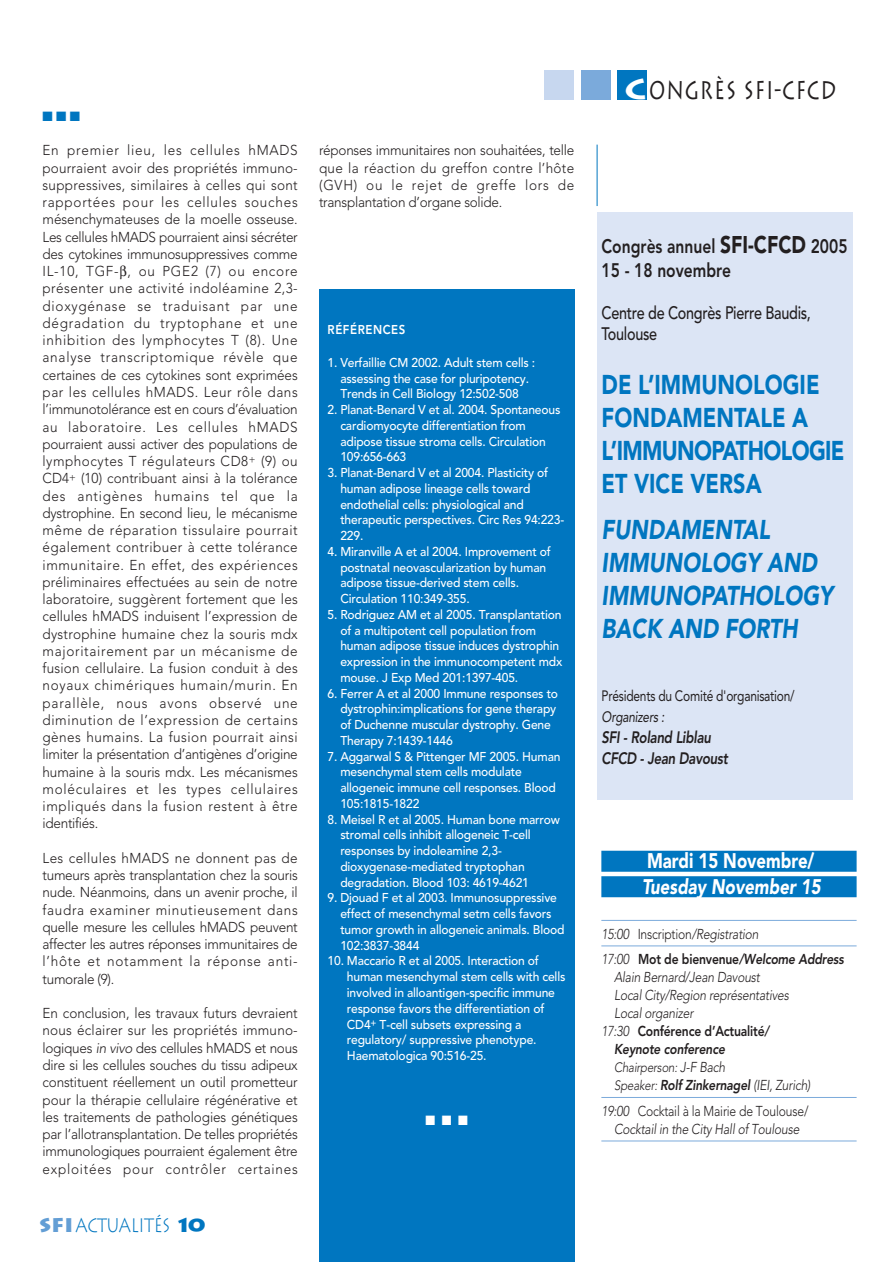
<style>
.page{position:relative;width:893px;height:1262px;background:#fff}
.page>*{position:absolute;margin:0;border:0;box-sizing:border-box;transform-origin:0 0}
.t1{font:900 27px/33px "Avenir";color:#0076c0;scale:.8 1}
.t2{font:italic 900 27px/33px "Avenir";color:#0076c0;scale:.8 1}
.t3{font:25.5px "Lithos";letter-spacing:.05em;color:#231f20;scale:.75 1}
.t4{font:italic 900 21px "Avenir";color:#fff;scale:.8 1}
.t5{font:900 21px "Avenir";color:#fff;scale:.8 1}
.t6{font:800 19.5px/24px "Avenir";color:#231f20;scale:.8 1}
.t7{font:300 19.5px "Lithos";letter-spacing:-.025em;color:#0076c0;scale:.8 1}
.t8{font:500 18px/21px "Avenir";letter-spacing:-.02em;color:#231f20;scale:.8 1}
.t9{font:italic 800 16.5px/21px "Avenir";letter-spacing:-.02em;color:#231f20;scale:.8 1}
.t10{font:15px "Avenir";letter-spacing:-.02em;color:#231f20;scale:.8 1}
.t11{font:italic 15px "Avenir";letter-spacing:-.02em;color:#231f20;scale:.8 1}
.t12{font:300 14.25px/17.2px "Avenir";letter-spacing:.045em;color:#231f20;text-align:justify;scale:.95 1}
.t13{font:italic 300 14.25px/25.5px "Avenir";letter-spacing:-.015em;color:#231f20;scale:.85 1}
.t14{font:300 14.25px/25.5px "Avenir";letter-spacing:-.015em;color:#231f20;text-align:right;scale:.85 1}
.t15{font:800 14.25px "Avenir";letter-spacing:-.015em;color:#231f20;scale:.85 1}
.t16{font:italic 800 14.25px "Avenir";letter-spacing:-.015em;color:#231f20;scale:.85 1}
.t17{font:italic 300 13.5px "Avenir";letter-spacing:-.015em;color:#231f20;scale:.85 1}
.t18{font:13.5px "Zapf Dingbats";color:#fff;scale:.95 1}
.t19{font:13.5px "Zapf Dingbats";color:#0076c0}
.t20{font:500 12.75px/15.8px "Avenir";letter-spacing:-.015em;color:#fff;scale:.95 1}
.t21{font:800 12.75px "Avenir";letter-spacing:.05em;color:#fff;scale:.9 1}
.s1{font-style:italic}
.s2{font-weight:900;color:#639ed5}
.s3{font-weight:900}
.s4{font-weight:700;font-size:28.5px;color:#fff}
.s5{font-weight:900;font-size:24px}
.s6{font-style:normal}
.s7{font-weight:800;font-style:normal}
.s8{font-weight:800}
.s9{font-weight:300;font-style:italic}
.s10{font-size:14.25px}
.s11{font-style:italic;font-size:13.5px}
.s12{font-weight:800;font-style:italic}
</style>
<div class="page">
<div style="left:319px;top:289px;width:255px;height:972px;background:#0076c0"></div>
<hr style="left:596px;top:145px;width:1px;height:61px;background:#0076c0">
<div style="left:544px;top:70px;width:30px;height:30px;background:#c7d7ef"></div>
<div style="left:580px;top:70px;width:30px;height:30px;background:#7baadb"></div>
<div style="left:617px;top:70px;width:29px;height:30px;background:#0076c0"></div>
<div style="left:601px;top:850px;width:255px;height:21px;background:#0076c0"></div>
<div style="left:601px;top:876px;width:255px;height:21px;background:#0076c0"></div>
<hr style="left:601px;top:920px;width:255px;height:1px;background:#7baadb">
<hr style="left:601px;top:945px;width:255px;height:1px;background:#7baadb">
<hr style="left:601px;top:1097px;width:255px;height:1px;background:#7baadb">
<hr style="left:601px;top:1140px;width:255px;height:1px;background:#7baadb">
<div style="left:597px;top:213px;width:255px;height:586px;background:#dce5f5"></div>
<p class="t19" style="left:43px;top:110px;width:39px">■ ■ ■</p>
<p class="t12" style="left:43px;top:143px;width:270px">En premier lieu, les cellules hMADS pourraient avoir des propriétés immuno&shy;suppressives, similaires à celles qui sont rapportées pour les cellules souches mésenchymateuses de la moelle osseuse.<br>Les cellules hMADS pourraient ainsi sécréter des cytokines immunosuppressives comme IL-10, TGF- , ou PGE2 (7) ou encore présenter une activité indoléamine 2,3- dioxygénase se traduisant par une dégradation du tryptophane et une inhibition des lymphocytes T (8). Une analyse transcriptomique révèle que certaines de ces cytokines sont exprimées par les cellules hMADS. Leur rôle dans l’immunotolérance est en cours d’évaluation au laboratoire. Les cellules hMADS pourraient aussi activer des populations de lymphocytes T régulateurs CD8<sup>+</sup> (9) ou CD4<sup>+</sup> (10) contribuant ainsi à la tolérance des antigènes humains tel que la dystrophine. En second lieu, le mécanisme même de réparation tissulaire pourrait également contribuer à cette tolérance immunitaire. En effet, des expériences préliminaires effectuées au sein de notre laboratoire, suggèrent fortement que les cellules hMADS induisent l’expression de dystrophine humaine chez la souris mdx majoritairement par un mécanisme de fusion cellulaire. La fusion conduit à des noyaux chimériques humain/murin. En parallèle, nous avons observé une diminution de l’expression de certains gènes humains. La fusion pourrait ainsi limiter la présentation d’antigènes d’origine humaine à la souris mdx. Les mécanismes moléculaires et les types cellulaires impliqués dans la fusion restent à être identifiés.</p>
<p class="t12" style="left:43px;top:850px;width:270px">Les cellules hMADS ne donnent pas de tumeurs après transplantation chez la souris nude. Néanmoins, dans un avenir proche, il faudra examiner minutieusement dans quelle mesure les cellules hMADS peuvent affecter les autres réponses immunitaires de l’hôte et notamment la réponse anti&shy;tumorale (9).</p>
<p class="t12" style="left:43px;top:1005px;width:270px">En conclusion, les travaux futurs devraient nous éclairer sur les propriétés immuno&shy;logiques <span class="s1">in vivo</span> des cellules hMADS et nous dire si les cellules souches du tissu adipeux constituent réellement un outil prometteur pour la thérapie cellulaire régénérative et les traitements de pathologies génétiques par l’allotransplantation. De telles propriétés immunologiques pourraient également être exploitées pour contrôler certaines</p>
<h3 class="t7" style="left:39px;top:1213px;width:209px"><span class="s2">SFI</span>ACTUALITÉS <span class="s3">10</span></h3>
<p class="t12" style="left:319px;top:143px;width:270px">réponses immunitaires non souhaitées, telle que la réaction du greffon contre l’hôte (GVH) ou le rejet de greffe lors de transplantation d’organe solide.</p>
<p class="t21" style="left:327px;top:325px;width:88px">RÉFÉRENCES</p>
<p class="t20" style="left:327px;top:356px;width:220px;text-align:center">1. Verfaillie CM 2002. Adult stem cells : assessing the case for pluripotency.<br>Trends in Cell Biology 12:502-508</p>
<p class="t20" style="left:340px;top:403px;width:233px;text-indent:-13px">2. Planat-Benard V et al. 2004. Spontaneous cardiomyocyte differentiation from adipose tissue stroma cells. Circulation 109:656-663</p>
<p class="t20" style="left:340px;top:466px;width:237px;text-indent:-13px">3. Planat-Benard V et al 2004. Plasticity of human adipose lineage cells toward endothelial cells: physiological and therapeutic perspectives. Circ Res 94:223- 229.</p>
<p class="t20" style="left:340px;top:545px;width:223px;text-indent:-13px">4. Miranville A et al 2004. Improvement of postnatal neovascularization by human adipose tissue-derived stem cells.<br>Circulation 110:349-355.</p>
<p class="t20" style="left:340px;top:608px;width:235px;text-indent:-13px">5. Rodriguez AM et al 2005. Transplantation of a multipotent cell population from human adipose tissue induces dystrophin expression in the immunocompetent mdx mouse. J Exp Med 201:1397-405.</p>
<p class="t20" style="left:340px;top:686px;width:231px;text-indent:-13px">6. Ferrer A et al 2000 Immune responses to dystrophin:implications for gene therapy of Duchenne muscular dystrophy. Gene Therapy 7:1439-1446</p>
<p class="t20" style="left:340px;top:749px;width:233px;text-indent:-13px">7. Aggarwal S &amp; Pittenger MF 2005. Human mesenchymal stem cells modulate allogeneic immune cell responses. Blood<br>105:1815-1822</p>
<p class="t20" style="left:340px;top:812px;width:233px;text-indent:-13px">8. Meisel R et al 2005. Human bone marrow stromal cells inhibit allogeneic T-cell responses by indoleamine 2,3- dioxygenase-mediated tryptophan degradation. Blood 103: 4619-4621</p>
<p class="t20" style="left:340px;top:891px;width:237px;text-indent:-13px">9. Djouad F et al 2003. Immunosuppressive effect of mesenchymal setm cells favors tumor growth in allogeneic animals. Blood 102:3837-3844</p>
<p class="t20" style="left:347px;top:954px;width:231px;text-indent:-19px">10. Maccario R et al 2005. Interaction of human mesenchymal stem cells with cells involved in alloantigen-specific immune response favors the differentiation of CD4<sup>+</sup> T-cell subsets expressing a regulatory/ suppressive phenotype.<br>Haematologica 90:516-25.</p>
<p class="t18" style="left:425px;top:1113px;width:46px">■ ■ ■</p>
<h2 class="t3" style="left:624px;top:75px;width:284px"><span class="s4">C</span>ONGRÈS SFI-CFCD</h2>
<h3 class="t6" style="left:601px;top:235px;width:309px">Congrès annuel <span class="s5">SFI-CFCD</span> 2005<br>15 - 18 novembre</h3>
<p class="t8" style="left:601px;top:304px;width:263px">Centre de Congrès Pierre Baudis,<br>Toulouse</p>
<h1 class="t1" style="left:601px;top:370px;width:305px">DE L’IMMUNOLOGIE<br>FONDAMENTALE A<br>L’IMMUNOPATHOLOGIE<br>ET VICE VERSA</h1>
<h1 class="t2" style="left:601px;top:515px;width:291px">FUNDAMENTAL<br>IMMUNOLOGY AND<br>IMMUNOPATHOLOGY<br>BACK AND FORTH</h1>
<p class="t10" style="left:601px;top:690px;width:243px">Présidents du Comité d'organisation/</p>
<p class="t11" style="left:601px;top:711px;width:80px">Organizers :</p>
<p class="t9" style="left:601px;top:728px;width:159px">SFI - Roland Liblau<br>CFCD - Jean Davoust</p>
<h3 class="t5" style="left:647px;top:852px;width:211px">Mardi 15 Novembre/</h3>
<h3 class="t4" style="left:642px;top:878px;width:225px">Tuesday November 15</h3>
<p class="t13" style="left:601px;top:922px;width:287px">15:00 <span class="s6">Inscription</span>/Registration<br>17:00 <span class="s7">Mot de bienvenue</span><span class="s8">/Welcome Address</span></p>
<p class="t13" style="left:614px;top:965px;width:173px">Alain Bernard/Jean Davoust</p>
<p class="t13" style="left:614px;top:983px;width:207px">Local City/Region représentatives</p>
<p class="t13" style="left:614px;top:1001px;width:95px">Local organizer</p>
<p class="t15" style="left:601px;top:1025px;width:199px"><span class="s9">17:30</span> Conférence d’Actualité<span class="s1">/</span></p>
<p class="t16" style="left:614px;top:1043px;width:132px">Keynote conference</p>
<p class="t17" style="left:614px;top:1062px;width:132px">Chairperson: <span class="s10">J-F Bach</span></p>
<p class="t14" style="left:601px;top:1073px;width:247px"><span class="s11">Speaker:</span> <span class="s12">Rolf Zinkernagel</span> <span class="s1">(IEI, Zurich)<br>19:00</span> Cocktail à la Mairie de Toulouse/</p>
<p class="t13" style="left:614px;top:1117px;width:219px">Cocktail in the City Hall of Toulouse</p>
</div>
